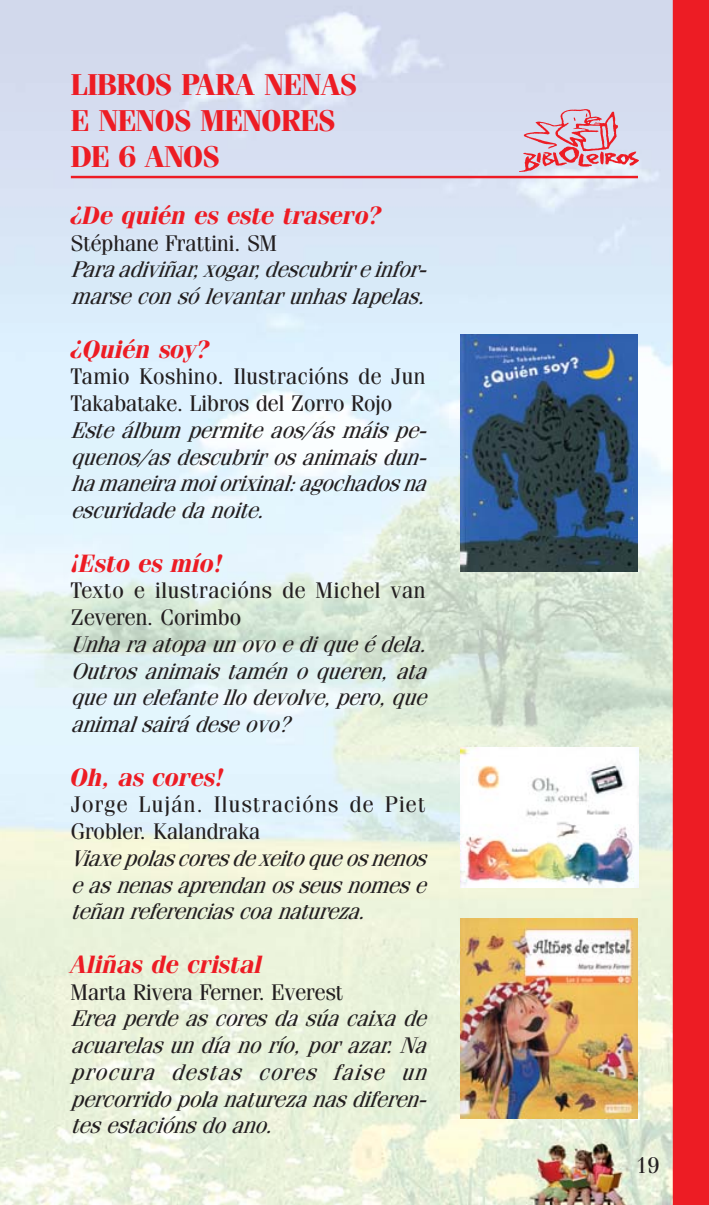
<style>
.page{position:relative;width:709px;height:1205px;background:#fff}
.page>*{position:absolute;margin:0;border:0;box-sizing:border-box;transform-origin:0 0}
.t1{font:30px/36px "TTDCCO00";letter-spacing:-.02em;color:#ed1c24}
.t2{font:25px "TTDD0 O00";color:#ed1c24}
.t3{font:22.5px/26.8px "TTDD6 OI00";letter-spacing:.005em;color:#231f20;text-align:justify}
.t4{font:22.5px/26.8px "TTDC1 O00";letter-spacing:.005em;color:#231f20}
.t5{font:22.5px/26.8px "TTDC1 O00";letter-spacing:.06em;color:#231f20}
.t6{font:22.5px/26.8px "TTDC1 O00";letter-spacing:.035em;color:#231f20}
</style>
<div class="page">
<img style="left:0;top:0;width:672px;height:1205px">
<hr style="left:71px;top:176px;width:567px;height:2px;background:#ed1c24">
<img style="left:519px;top:110px;width:119px;height:62px">
<img style="left:460px;top:335px;width:177px;height:236px">
<img style="left:461px;top:748px;width:177px;height:140px">
<img style="left:460px;top:918px;width:177px;height:200px">
<div style="left:672px;top:0;width:37px;height:1205px;background:#ed1c24"></div>
<h1 class="t1" style="left:71px;top:69px;width:288px">LIBROS PARA NENAS<br>E NENOS MENORES<br>DE 6 ANOS</h1>
<p class="t2" style="left:71px;top:206px;width:312px">¿De quién es este trasero?</p>
<p class="t4" style="left:71px;top:231px;width:208px">Stéphane Frattini. SM</p>
<p class="t3" style="left:71px;top:258px;width:357px">Para adiviñar, xogar, descubrir e infor&shy;marse con só levantar unhas lapelas.</p>
<p class="t2" style="left:71px;top:340px;width:140px">¿Quién soy?</p>
<p class="t4" style="left:71px;top:365px;width:356px">Tamio Koshino. Ilustracións de Jun<br>Takabatake. Libros del Zorro Rojo</p>
<p class="t3" style="left:71px;top:419px;width:357px">Este álbum permite aos/ás máis pe&shy;quenos/as descubrir os animais dun&shy;ha maneira moi orixinal: agochados na escuridade da noite.</p>
<p class="t2" style="left:71px;top:554px;width:154px">¡Esto es mío!</p>
<p class="t6" style="left:71px;top:579px;width:356px">Texto e ilustracións de Michel van<br>Zeveren. Corimbo</p>
<p class="t3" style="left:71px;top:633px;width:356px">Unha ra atopa un ovo e di que é dela.<br>Outros animais tamén o queren, ata que un elefante llo devolve, pero, que animal sairá dese ovo?</p>
<p class="t2" style="left:71px;top:768px;width:155px">Oh, as cores!</p>
<p class="t5" style="left:71px;top:793px;width:356px">Jorge Luján. Ilustracións de Piet<br>Grobler. Kalandraka</p>
<p class="t3" style="left:71px;top:847px;width:356px">Viaxe polas cores de xeito que os nenos e as nenas aprendan os seus nomes e teñan referencias coa natureza.</p>
<p class="t2" style="left:71px;top:955px;width:193px">Aliñas de cristal</p>
<p class="t4" style="left:71px;top:980px;width:274px">Marta Rivera Ferner. Everest</p>
<p class="t3" style="left:71px;top:1007px;width:357px">Erea perde as cores da súa caixa de acuarelas un día no río, por azar. Na procura destas cores faise un percorrido pola natureza nas diferen&shy;tes estacións do ano.</p>
<p class="t4" style="left:635px;top:1154px;width:25px">19</p>
</div>
